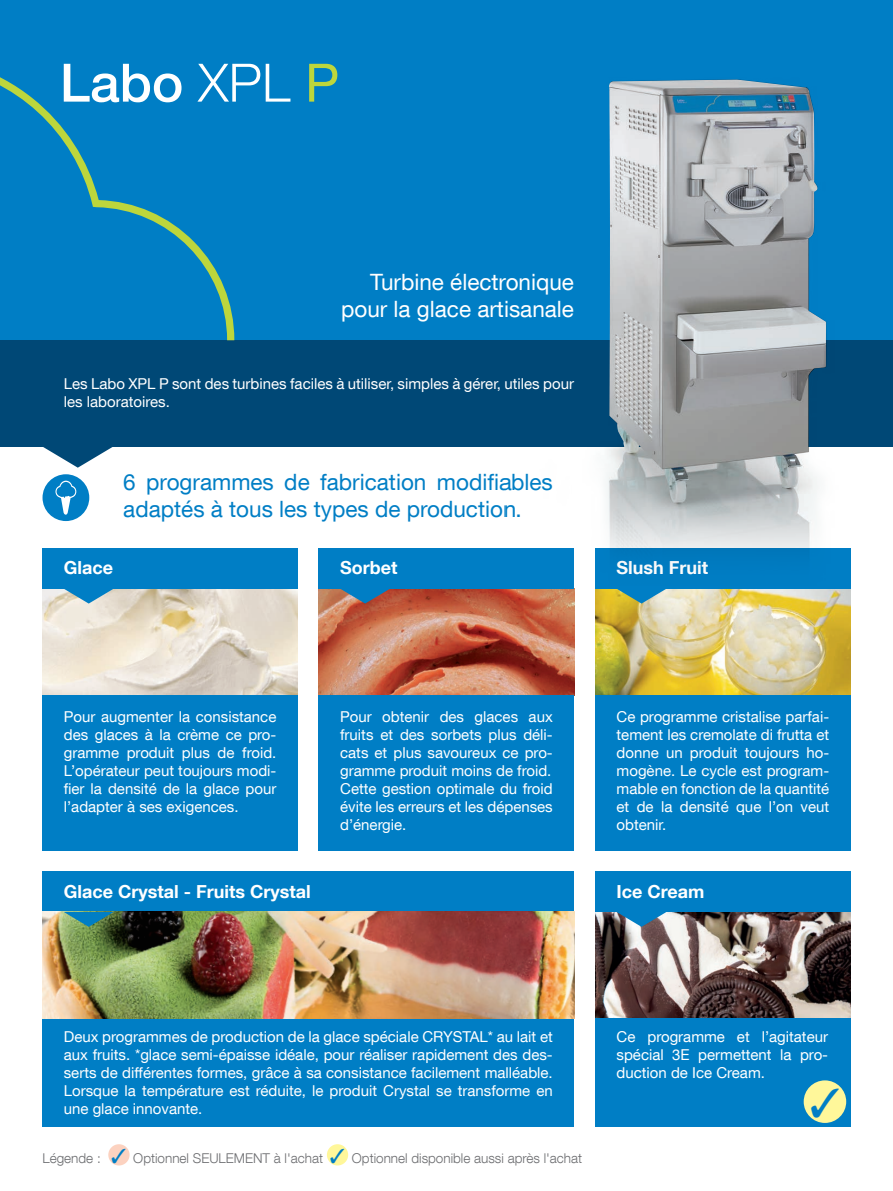
<style>
.page{position:relative;width:893px;height:1191px;background:#fff}
.page>*{position:absolute;margin:0;border:0;box-sizing:border-box;transform-origin:0 0}
.t1{font:500 52.95px "Helvetica Neue LT Com";color:#fff}
.t2{font:22.5px/27px "Helvetica Neue LT Com";color:#007ec5}
.t3{font:22.5px/27px "Helvetica Neue LT Com";color:#fff;text-align:right}
.t4{font:700 18px "Helvetica Neue LT Com";color:#fff}
.t5{font:15px/18px "Helvetica Neue LT Com";color:#fff;text-align:justify}
.t6{font:300 13.5px "Helvetica Neue LT Com";color:#6c6d70}
.s1{font-weight:300}
.s2{font-weight:400;color:#bdd63c}
.s3{color:#007ec5}
</style>
<div class="page">
<img style="left:43px;top:588px;width:255px;height:107px">
<img style="left:595px;top:588px;width:255px;height:107px">
<div style="left:0;top:0;width:893px;height:379px;background:#007ec5"></div>
<div style="left:0;top:340px;width:893px;height:106px;background:#004876"></div>
<svg style="left:43px;top:446px;width:70px;height:22px"></svg>
<svg style="left:0;top:77px;width:234px;height:263px"></svg>
<img style="left:595px;top:912px;width:255px;height:106px">
<img style="left:319px;top:588px;width:255px;height:107px">
<div style="left:43px;top:474px;width:46px;height:47px;background:#007ec5;border-radius:50%"></div>
<svg style="left:55px;top:480px;width:21px;height:34px"></svg>
<div style="left:595px;top:871px;width:255px;height:41px;background:#007ec5"></div>
<svg style="left:617px;top:912px;width:49px;height:15px"></svg>
<div style="left:595px;top:1018px;width:255px;height:109px;background:#007ec5"></div>
<div style="left:43px;top:871px;width:531px;height:41px;background:#007ec5"></div>
<div style="left:43px;top:1018px;width:531px;height:109px;background:#007ec5"></div>
<div style="left:43px;top:548px;width:255px;height:40px;background:#007ec5"></div>
<svg style="left:64px;top:588px;width:50px;height:15px"></svg>
<div style="left:43px;top:695px;width:255px;height:155px;background:#007ec5"></div>
<div style="left:319px;top:548px;width:255px;height:40px;background:#007ec5"></div>
<svg style="left:340px;top:588px;width:50px;height:15px"></svg>
<div style="left:319px;top:695px;width:255px;height:155px;background:#007ec5"></div>
<img style="left:43px;top:912px;width:531px;height:106px">
<svg style="left:64px;top:912px;width:50px;height:15px"></svg>
<div style="left:595px;top:548px;width:255px;height:40px;background:#007ec5"></div>
<svg style="left:617px;top:588px;width:49px;height:15px"></svg>
<div style="left:595px;top:695px;width:255px;height:155px;background:#007ec5"></div>
<img style="left:505px;top:79px;width:346px;height:506px">
<img style="left:608px;top:80px;width:218px;height:422px">
<div style="left:804px;top:1080px;width:42px;height:43px;background:#fff79a;border-radius:50%"></div>
<div style="left:108px;top:1144px;width:22px;height:21px;background:#fcd2c0;border-radius:50%"></div>
<div style="left:327px;top:1144px;width:21px;height:21px;background:#fff79a;border-radius:50%"></div>
<h1 class="t1" style="left:60px;top:51px;width:281px">Labo <span class="s1">XPL</span> <span class="s2">P</span></h1>
<h2 class="t3" style="left:341px;top:268px;width:234px">Turbine électronique pour la glace artisanale</h2>
<p class="t5" style="left:64px;top:374px;width:512px">Les Labo XPL P sont des turbines faciles à utiliser, simples à gérer, utiles pour les laboratoires.</p>
<h2 class="t2" style="left:123px;top:468px;width:431px">6 programmes de fabrication modifiables adaptés à tous les types de production.</h2>
<p class="t4" style="left:64px;top:556px;width:51px">Glace</p>
<p class="t4" style="left:340px;top:556px;width:59px">Sorbet</p>
<p class="t4" style="left:617px;top:556px;width:93px">Slush Fruit</p>
<p class="t5" style="left:64px;top:707px;width:214px">Pour augmenter la consistance des glaces à la crème ce pro&shy;gramme produit plus de froid.<br>L’opérateur peut toujours modi&shy;fier la densité de la glace pour l’adapter à ses exigences.</p>
<p class="t4" style="left:64px;top:880px;width:248px">Glace Crystal - Fruits Crystal</p>
<p class="t5" style="left:340px;top:707px;width:214px">Pour obtenir des glaces aux fruits et des sorbets plus déli&shy;cats et plus savoureux ce pro&shy;gramme produit moins de froid.<br>Cette gestion optimale du froid évite les erreurs et les dépenses d’énergie.</p>
<p class="t5" style="left:617px;top:707px;width:214px">Ce programme cristalise parfai&shy;tement les cremolate di frutta et donne un produit toujours ho&shy;mogène. Le cycle est program&shy;mable en fonction de la quantité et de la densité que l’on veut obtenir.</p>
<p class="t4" style="left:617px;top:880px;width:89px">Ice Cream</p>
<p class="t5" style="left:64px;top:1027px;width:490px">Deux programmes de production de la glace spéciale CRYSTAL* au lait et aux fruits. *glace semi-épaisse idéale, pour réaliser rapidement des des&shy;serts de différentes formes, grâce à sa consistance facilement malléable.<br>Lorsque la température est réduite, le produit Crystal se transforme en une glace innovante.</p>
<p class="t6" style="left:43px;top:1149px;width:541px">Légende : <span class="s3">✓</span> Optionnel SEULEMENT à l'achat <span class="s3">✓</span> Optionnel disponible aussi après l'achat</p>
<p class="t5" style="left:617px;top:1027px;width:213px">Ce programme et l’agitateur spécial 3E permettent la pro&shy;duction de Ice Cream.</p>
</div>
